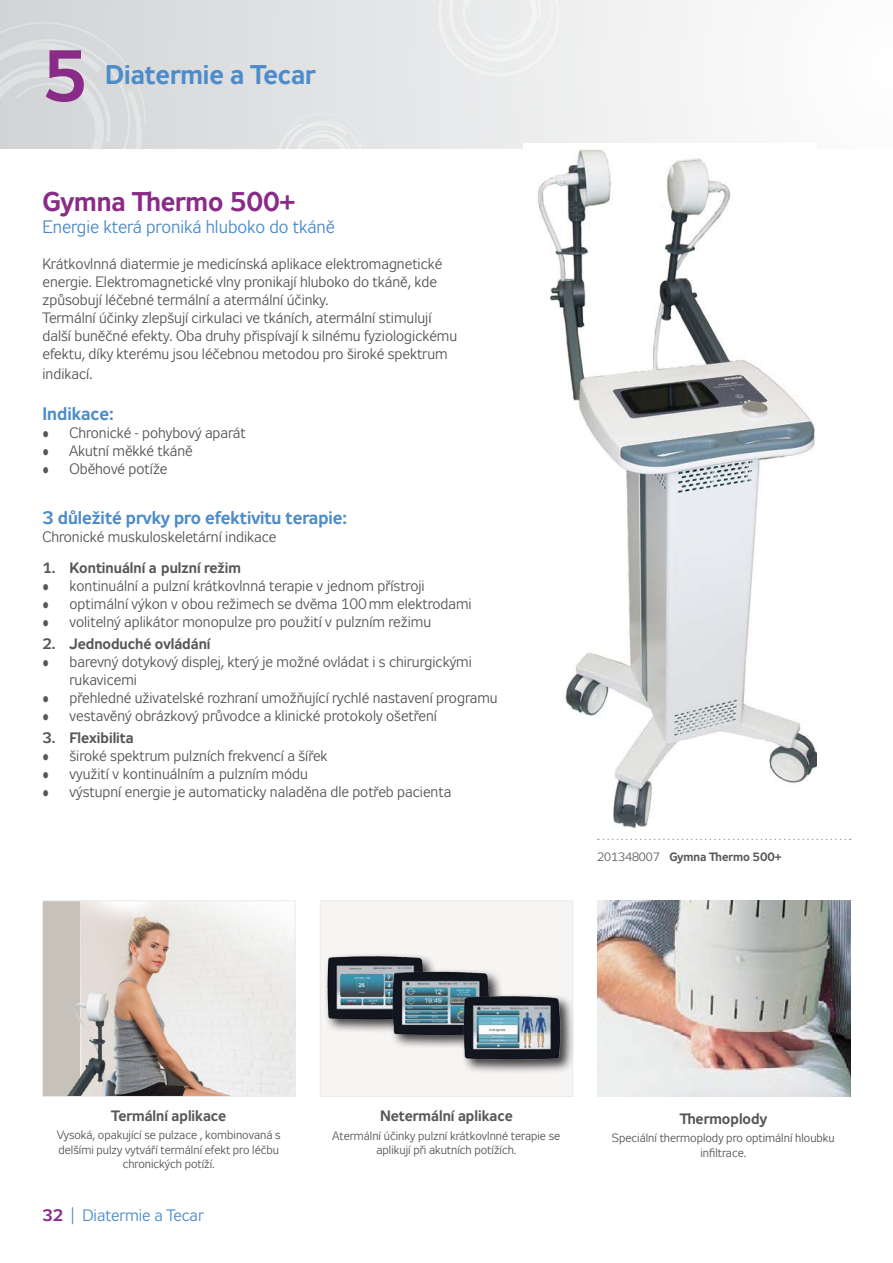
<style>
.page{position:relative;width:893px;height:1263px;background:#fff}
.page>*{position:absolute;margin:0;border:0;box-sizing:border-box;transform-origin:0 0}
.t1{font:72px "Zeppelin 33";color:#8a2b87}
.t2{font:27px "Zeppelin 33";color:#8a2b87}
.t3{font:27px "Zeppelin 33";color:#4d8cca}
.t4{font:18px "Zeppelin 33";color:#4d8cca}
.t5{font:18px "Zeppelin 31";color:#4d8cca}
.t6{font:16.5px "Zeppelin 31";color:#4d8cca}
.t7{font:15px/18px "Zeppelin 31";color:#575756}
.t8{font:15px "Zeppelin 33";color:#575756}
.t9{font:12px/14.4px "Zeppelin 31";color:#575756;text-align:center}
.t10{font:12px "Zeppelin 33";color:#575756}
.s1{font-family:"Zeppelin 31"}
.s2{font-family:"Zeppelin 33";color:#8a2b87}
</style>
<div class="page">
<div style="left:0;top:0;width:893px;height:149px;background:linear-gradient(to right,#d2d3d5,#fefefe)"></div>
<svg style="left:0;top:22px;width:146px;height:127px;background:#d7d9da"></svg>
<div style="left:436px;top:0;width:126px;height:78px;background:#ececed"></div>
<svg style="left:275px;top:113px;width:92px;height:36px;background:#e4e5e6"></svg>
<img style="left:523px;top:144px;width:293px;height:685px">
<img style="left:44px;top:902px;width:249px;height:193px">
<div style="left:42px;top:900px;width:253px;height:197px;border:1px solid #e9ebec"></div>
<div style="left:320px;top:900px;width:253px;height:197px;background:#f7f5f4;border:1px solid #e9ebec"></div>
<div style="left:324px;top:953px;width:251px;height:122px;background:#000;opacity:.75"></div>
<img style="left:325px;top:954px;width:237px;height:107px">
<svg style="left:598px;top:839px;width:253px;height:1px"></svg>
<img style="left:597px;top:900px;width:253px;height:197px">
<h1 class="t1" style="left:43px;top:35px;width:46px">5</h1>
<h2 class="t3" style="left:105px;top:60px;width:212px">Diatermie a Tecar</h2>
<h2 class="t2" style="left:43px;top:187px;width:254px">Gymna Thermo 500+</h2>
<p class="t5" style="left:43px;top:217px;width:294px">Energie která proniká hluboko do tkáně</p>
<p class="t7" style="left:43px;top:256px;width:416px">Krátkovlnná diatermie je medicínská aplikace elektromagnetické energie. Elektromagnetické vlny pronikají hluboko do tkáně, kde způsobují léčebné termální a atermální účinky.<br>Termální účinky zlepšují cirkulaci ve tkáních, atermální stimulují další buněčné efekty. Oba druhy přispívají k silnému fyziologickému efektu, díky kterému jsou léčebnou metodou pro široké spektrum</p>
<p class="t7" style="left:43px;top:366px;width:51px">indikací.</p>
<p class="t4" style="left:43px;top:404px;width:73px">Indikace:</p>
<p class="t7" style="left:43px;top:425px;width:205px">• Chronické - pohybový aparát</p>
<p class="t7" style="left:43px;top:443px;width:152px">• Akutní měkké tkáně</p>
<p class="t7" style="left:43px;top:461px;width:126px">• Oběhové potíže</p>
<p class="t4" style="left:43px;top:508px;width:306px">3 důležité prvky pro efektivitu terapie:</p>
<p class="t7" style="left:43px;top:529px;width:235px">Chronické muskuloskeletární indikace</p>
<p class="t8" style="left:43px;top:559px;width:200px">1. Kontinuální a pulzní režim</p>
<p class="t7" style="left:43px;top:578px;width:384px">• kontinuální a pulzní krátkovlnná terapie v jednom přístroji</p>
<p class="t7" style="left:43px;top:596px;width:431px">• optimální výkon v obou režimech se dvěma 100mm elektrodami</p>
<p class="t7" style="left:43px;top:614px;width:390px">• volitelný aplikátor monopulze pro použití v pulzním režimu</p>
<p class="t8" style="left:43px;top:635px;width:170px">2. Jednoduché ovládání</p>
<p class="t7" style="left:70px;top:654px;width:404px;text-indent:-27px">• barevný dotykový displej, který je možné ovládat i s chirurgickými rukavicemi</p>
<p class="t7" style="left:43px;top:690px;width:457px">• přehledné uživatelské rozhraní umožňující rychlé nastavení programu</p>
<p class="t7" style="left:43px;top:708px;width:396px">• vestavěný obrázkový průvodce a klinické protokoly ošetření</p>
<p class="t8" style="left:43px;top:730px;width:93px">3. Flexibilita</p>
<p class="t7" style="left:43px;top:748px;width:287px">• široké spektrum pulzních frekvencí a šířek</p>
<p class="t7" style="left:43px;top:766px;width:267px">• využití v kontinuálním a pulzním módu</p>
<p class="t7" style="left:43px;top:784px;width:410px">• výstupní energie je automaticky naladěna dle potřeb pacienta</p>
<p class="t10" style="left:597px;top:850px;width:186px"><span class="s1">201348007</span> Gymna Thermo 500+</p>
<p class="t8" style="left:111px;top:1107px;width:117px">Termální aplikace</p>
<p class="t9" style="left:57px;top:1129px;width:225px">Vysoká, opakující se pulzace , kombinovaná s delšími pulzy vytváří termální efekt pro léčbu chronických potíží.</p>
<p class="t6" style="left:43px;top:1206px;width:163px"><span class="s2">32</span> | Diatermie a Tecar</p>
<p class="t8" style="left:380px;top:1107px;width:134px">Netermální aplikace</p>
<p class="t9" style="left:333px;top:1129px;width:229px">Atermální účinky pulzní krátkovlnné terapie se aplikují při akutních potížích.</p>
<p class="t8" style="left:680px;top:1110px;width:89px">Thermoplody</p>
<p class="t9" style="left:612px;top:1132px;width:224px">Speciální thermoplody pro optimální hloubku infiltrace.</p>
</div>
